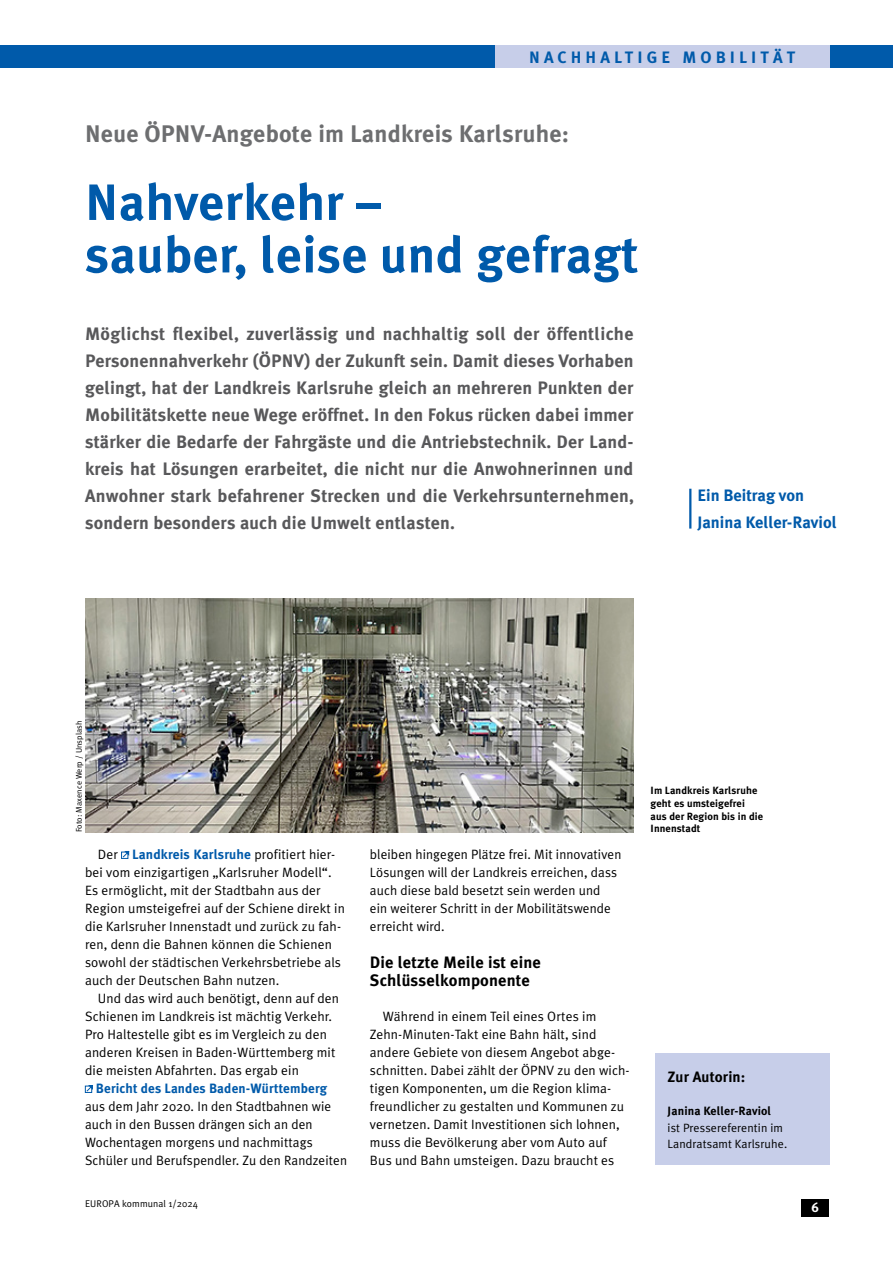
<style>
.page{position:relative;width:893px;height:1263px;background:#fff}
.page>*{position:absolute;margin:0;border:0;box-sizing:border-box;transform-origin:0 0}
.t1{font:700 51px/52.5px "Meta Plus";letter-spacing:.01em;color:#005aaa}
.t2{font:700 24px "Meta Plus";letter-spacing:.01em;color:#6d6e70}
.t3{font:700 18px/27px "Meta Plus";letter-spacing:.01em;color:#58585a;text-align:justify}
.t4{font:700 16.5px/18px "Meta Plus";letter-spacing:.01em;color:#000}
.t5{font:700 16.5px/27px "Meta Plus";color:#005aaa}
.t6{font:700 16.5px "Meta Plus";letter-spacing:.25em;color:#005aaa}
.t7{font:700 15px "Meta Plus";letter-spacing:.01em;color:#000}
.t8{font:13.5px/18px "Meta Plus Normal";letter-spacing:.01em;color:#000}
.t9{font:700 13.5px "Meta Plus";letter-spacing:.01em;color:#005aaa}
.t10{font:700 13.5px "Meta Plus";color:#fff}
.t11{font:12px/16.5px "Meta Plus Normal";letter-spacing:.01em;color:#000}
.t12{font:700 12px "Meta Plus";letter-spacing:.01em;color:#000}
.t13{font:700 10.5px/12.8px "Meta Plus";letter-spacing:.01em;color:#000}
.t14{font:9.75px "Meta Plus Normal";letter-spacing:.01em;color:#000}
.t15{font:8.25px "Meta Plus Normal";letter-spacing:.01em;color:#000}
.s1{font-family:"Meta Plus";font-weight:700;color:#005aaa}
</style>
<div class="page">
<div style="left:0;top:46px;width:893px;height:22px;background:#005aaa"></div>
<div style="left:495px;top:46px;width:334px;height:22px;background:#c7cee9"></div>
<div style="left:121px;top:852px;width:7px;height:7px;border:1px solid #005aaa"></div>
<svg style="left:122px;top:851px;width:8px;height:7px"></svg>
<div style="left:85px;top:1086px;width:7px;height:7px;border:1px solid #005aaa"></div>
<svg style="left:86px;top:1085px;width:7px;height:7px"></svg>
<div style="left:655px;top:1053px;width:174px;height:112px;background:#c7cee9"></div>
<hr style="left:689px;top:489px;width:2px;height:40px;background:#005aaa">
<img style="left:85px;top:598px;width:549px;height:234px">
<div style="left:801px;top:1199px;width:28px;height:17px;background:#000"></div>
<p class="t6" style="left:529px;top:48px;width:268px">NACHHALTIGE MOBILITÄT</p>
<h2 class="t2" style="left:85px;top:120px;width:486px">Neue ÖPNV-Angebote im Landkreis Karlsruhe:</h2>
<h1 class="t1" style="left:85px;top:176px;width:555px">Nahverkehr –<br>sauber, leise und gefragt</h1>
<p class="t3" style="left:85px;top:320px;width:550px">Möglichst flexibel, zuverlässig und nachhaltig soll der öffentliche Personennahverkehr (ÖPNV) der Zukunft sein. Damit dieses Vorhaben gelingt, hat der Landkreis Karlsruhe gleich an mehreren Punkten der Mobilitätskette neue Wege eröffnet. In den Fokus rücken dabei immer stärker die Bedarfe der Fahrgäste und die Antriebstechnik. Der Land&shy;kreis hat Lösungen erarbeitet, die nicht nur die Anwohnerinnen und Anwohner stark befahrener Strecken und die Verkehrsunternehmen, sondern besonders auch die Umwelt entlasten.</p>
<p class="t5" style="left:697px;top:481px;width:141px">Ein Beitrag von<br>Janina Keller-Raviol</p>
<p class="t15" style="left:74px;top:832px;width:113px;rotate:-90deg">Foto: Maxence Werp / Unsplash</p>
<p class="t8" style="left:85px;top:845px;width:261px;text-indent:13px">Der <span class="s1">Landkreis Karlsruhe</span> profitiert hier&shy;bei vom einzigartigen „Karlsruher Modell“.<br>Es ermöglicht, mit der Stadtbahn aus der Region umsteigefrei auf der Schiene direkt in die Karlsruher Innenstadt und zurück zu fah&shy;ren, denn die Bahnen können die Schienen sowohl der städtischen Verkehrsbetriebe als auch der Deutschen Bahn nutzen.</p>
<p class="t8" style="left:85px;top:989px;width:255px;text-indent:13px">Und das wird auch benötigt, denn auf den Schienen im Landkreis ist mächtig Verkehr.<br>Pro Haltestelle gibt es im Vergleich zu den anderen Kreisen in Baden-Württemberg mit die meisten Abfahrten. Das ergab ein</p>
<p class="t9" style="left:96px;top:1080px;width:233px">Bericht des Landes Baden-Württemberg</p>
<p class="t8" style="left:85px;top:1097px;width:264px">aus dem Jahr 2020. In den Stadtbahnen wie auch in den Bussen drängen sich an den Wochentagen morgens und nachmittags Schüler und Berufspendler. Zu den Randzeiten</p>
<p class="t14" style="left:85px;top:1198px;width:115px">EUROPA kommunal 1/2024</p>
<p class="t8" style="left:370px;top:845px;width:253px">bleiben hingegen Plätze frei. Mit innovativen Lösungen will der Landkreis erreichen, dass auch diese bald besetzt sein werden und<br>ein weiterer Schritt in der Mobilitätswende erreicht wird.</p>
<p class="t4" style="left:370px;top:953px;width:173px">Die letzte Meile ist eine<br>Schlüsselkomponente</p>
<p class="t8" style="left:370px;top:1007px;width:261px;text-indent:13px">Während in einem Teil eines Ortes im Zehn-Minuten-Takt eine Bahn hält, sind andere Gebiete von diesem Angebot abge&shy;schnitten. Dabei zählt der ÖPNV zu den wich&shy;tigen Komponenten, um die Region klima&shy;freundlicher zu gestalten und Kommunen zu vernetzen. Damit Investitionen sich lohnen, muss die Bevölkerung aber vom Auto auf Bus und Bahn umsteigen. Dazu braucht es</p>
<p class="t13" style="left:651px;top:784px;width:114px">Im Landkreis Karlsruhe geht es umsteigefrei aus der Region bis in die<br>Innenstadt</p>
<p class="t7" style="left:668px;top:1068px;width:79px">Zur Autorin:</p>
<p class="t12" style="left:668px;top:1104px;width:105px">Janina Keller-Raviol</p>
<p class="t11" style="left:668px;top:1119px;width:121px">ist Pressereferentin im<br>Landratsamt Karlsruhe.</p>
<p class="t10" style="left:812px;top:1199px;width:9px">6</p>
</div>
